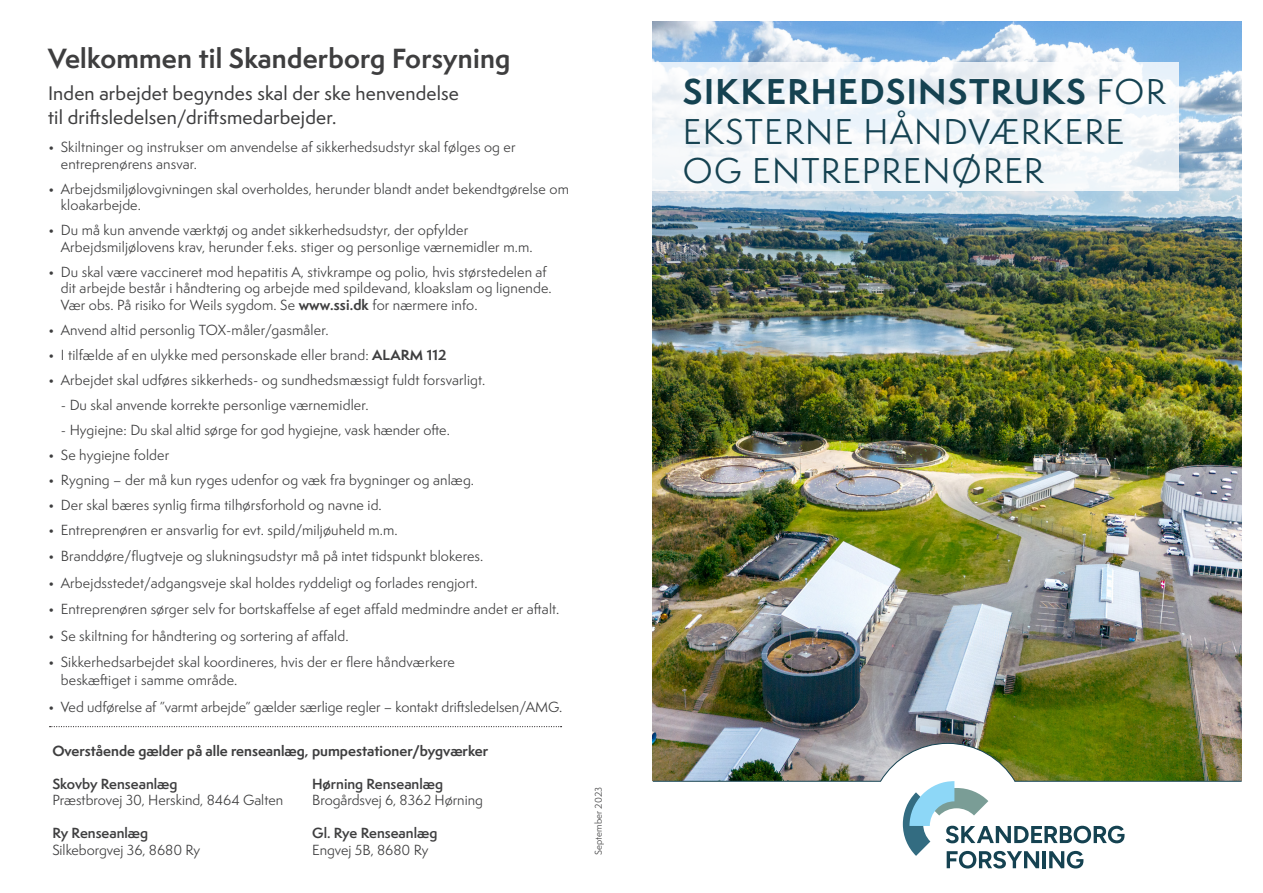
<style>
.page{position:relative;width:1263px;height:893px;background:#fff}
.page>*{position:absolute;margin:0;border:0;box-sizing:border-box;transform-origin:0 0}
.H1_Overskrift_Forsid{font:33px/39px "Semplicita Pro";letter-spacing:.04em;color:#154251}
.AG_Brødtekst{font:700 25.5px "Semplicita Pro";letter-spacing:.01em;color:#3e3e3f}
.AG_Brødtekst-2{font:500 18px/24px "Semplicita Pro";letter-spacing:.01em;color:#3e3e3f}
.AG_Brødtekst-3{font:13.5px/16.5px "Semplicita Pro";letter-spacing:.01em;color:#3e3e3f}
.AG_Brødtekst-4{font:600 13.5px "Semplicita Pro";color:#3e3e3f}
.AG_Brødtekst-5{font:700 13.5px "Semplicita Pro";color:#3e3e3f}
.Afsnitsformat_1{font:9px "Semplicita Pro";letter-spacing:.01em;color:#3e3e3f}
.s1{font-weight:700}
</style>
<div class="page">
<img style="left:653px;top:21px;width:589px;height:760px">
<svg style="left:880px;top:743px;width:244px;height:125px"></svg>
<hr style="left:1015px;top:781px;width:226px;height:1px;background:#154251">
<hr style="left:653px;top:781px;width:227px;height:1px;background:#154251">
<svg style="left:652px;top:62px;width:527px;height:129px;fill:#f3f6fa"></svg>
<svg style="left:50px;top:726px;width:512px;height:1px"></svg>
<p class="AG_Brødtekst" style="left:48px;top:39px;width:464px">Velkommen til Skanderborg Forsyning</p>
<p class="AG_Brødtekst-2" style="left:48px;top:81px;width:412px">Inden arbejdet begyndes skal der ske henvendelse til driftsledelsen/driftsmedarbejder.</p>
<p class="AG_Brødtekst-3" style="left:61px;top:139px;width:456px;text-indent:-13px">• Skiltninger og instrukser om anvendelse af sikkerhedsudstyr skal følges og er entreprenørens ansvar.</p>
<p class="AG_Brødtekst-3" style="left:61px;top:180px;width:510px;text-indent:-13px">• Arbejdsmiljølovgivningen skal overholdes, herunder blandt andet bekendtgørelse om kloakarbejde.</p>
<p class="AG_Brødtekst-3" style="left:61px;top:222px;width:473px;text-indent:-13px">• Du må kun anvende værktøj og andet sikkerhedsudstyr, der opfylder<br>Arbejdsmiljølovens krav, herunder f.eks. stiger og personlige værnemidler m.m.</p>
<p class="AG_Brødtekst-3" style="left:61px;top:263px;width:492px;text-indent:-13px">• Du skal være vaccineret mod hepatitis A, stivkrampe og polio, hvis størstedelen af dit arbejde består i håndtering og arbejde med spildevand, kloakslam og lignende.<br>Vær obs. På risiko for Weils sygdom. Se <span class="s1">www.ssi.dk</span> for nærmere info.</p>
<p class="AG_Brødtekst-3" style="left:48px;top:321px;width:282px">• Anvend altid personlig TOX-måler/gasmåler.</p>
<p class="AG_Brødtekst-3" style="left:48px;top:346px;width:400px">• I tilfælde af en ulykke med personskade eller brand: <span class="s1">ALARM 112</span></p>
<p class="AG_Brødtekst-3" style="left:48px;top:371px;width:439px">• Arbejdet skal udføres sikkerheds- og sundhedsmæssigt fuldt forsvarligt.</p>
<p class="AG_Brødtekst-3" style="left:61px;top:396px;width:309px">- Du skal anvende korrekte personlige værnemidler.</p>
<p class="AG_Brødtekst-3" style="left:61px;top:421px;width:391px">- Hygiejne: Du skal altid sørge for god hygiejne, vask hænder ofte.</p>
<p class="AG_Brødtekst-3" style="left:48px;top:446px;width:123px">• Se hygiejne folder</p>
<p class="AG_Brødtekst-3" style="left:48px;top:471px;width:428px">• Rygning – der må kun ryges udenfor og væk fra bygninger og anlæg.</p>
<p class="AG_Brødtekst-3" style="left:48px;top:496px;width:335px">• Der skal bæres synlig firma tilhørsforhold og navne id.</p>
<p class="AG_Brødtekst-3" style="left:48px;top:521px;width:351px">• Entreprenøren er ansvarlig for evt. spild/miljøuheld m.m.</p>
<p class="AG_Brødtekst-3" style="left:48px;top:548px;width:437px">• Branddøre/flugtveje og slukningsudstyr må på intet tidspunkt blokeres.</p>
<p class="AG_Brødtekst-3" style="left:48px;top:574px;width:431px">• Arbejdsstedet/adgangsveje skal holdes ryddeligt og forlades rengjort.</p>
<p class="AG_Brødtekst-3" style="left:48px;top:601px;width:513px">• Entreprenøren sørger selv for bortskaffelse af eget affald medmindre andet er aftalt.</p>
<p class="AG_Brødtekst-3" style="left:48px;top:627px;width:302px">• Se skiltning for håndtering og sortering af affald.</p>
<p class="AG_Brødtekst-3" style="left:61px;top:653px;width:396px;line-height:18px;text-indent:-13px">• Sikkerhedsarbejdet skal koordineres, hvis der er flere håndværkere beskæftiget i samme område.</p>
<p class="AG_Brødtekst-3" style="left:48px;top:698px;width:516px">• Ved udførelse af ”varmt arbejde” gælder særlige regler – kontakt driftsledelsen/AMG.</p>
<p class="AG_Brødtekst-5" style="left:52px;top:741px;width:437px">Overstående gælder på alle renseanlæg, pumpestationer/bygværker</p>
<p class="AG_Brødtekst-4" style="left:52px;top:774px;width:127px">Skovby Renseanlæg</p>
<p class="AG_Brødtekst-3" style="left:52px;top:791px;width:232px">Præstbrovej 30, Herskind, 8464 Galten</p>
<p class="AG_Brødtekst-4" style="left:52px;top:823px;width:97px">Ry Renseanlæg</p>
<p class="AG_Brødtekst-3" style="left:52px;top:841px;width:149px">Silkeborgvej 36, 8680 Ry</p>
<p class="AG_Brødtekst-4" style="left:312px;top:774px;width:132px">Hørning Renseanlæg</p>
<p class="AG_Brødtekst-3" style="left:312px;top:791px;width:172px">Brogårdsvej 6, 8362 Hørning</p>
<p class="AG_Brødtekst-4" style="left:312px;top:823px;width:127px">Gl. Rye Renseanlæg</p>
<p class="AG_Brødtekst-3" style="left:312px;top:841px;width:118px">Engvej 5B, 8680 Ry</p>
<p class="Afsnitsformat_1" style="left:592px;top:855px;width:70px;rotate:-90deg">September 2023</p>
<h1 class="H1_Overskrift_Forsid" style="left:683px;top:72px;width:484px"><span class="s1">SIKKERHEDSINSTRUKS</span> FOR<br>EKSTERNE HÅNDVÆRKERE<br>OG ENTREPRENØRER</h1>
</div>
